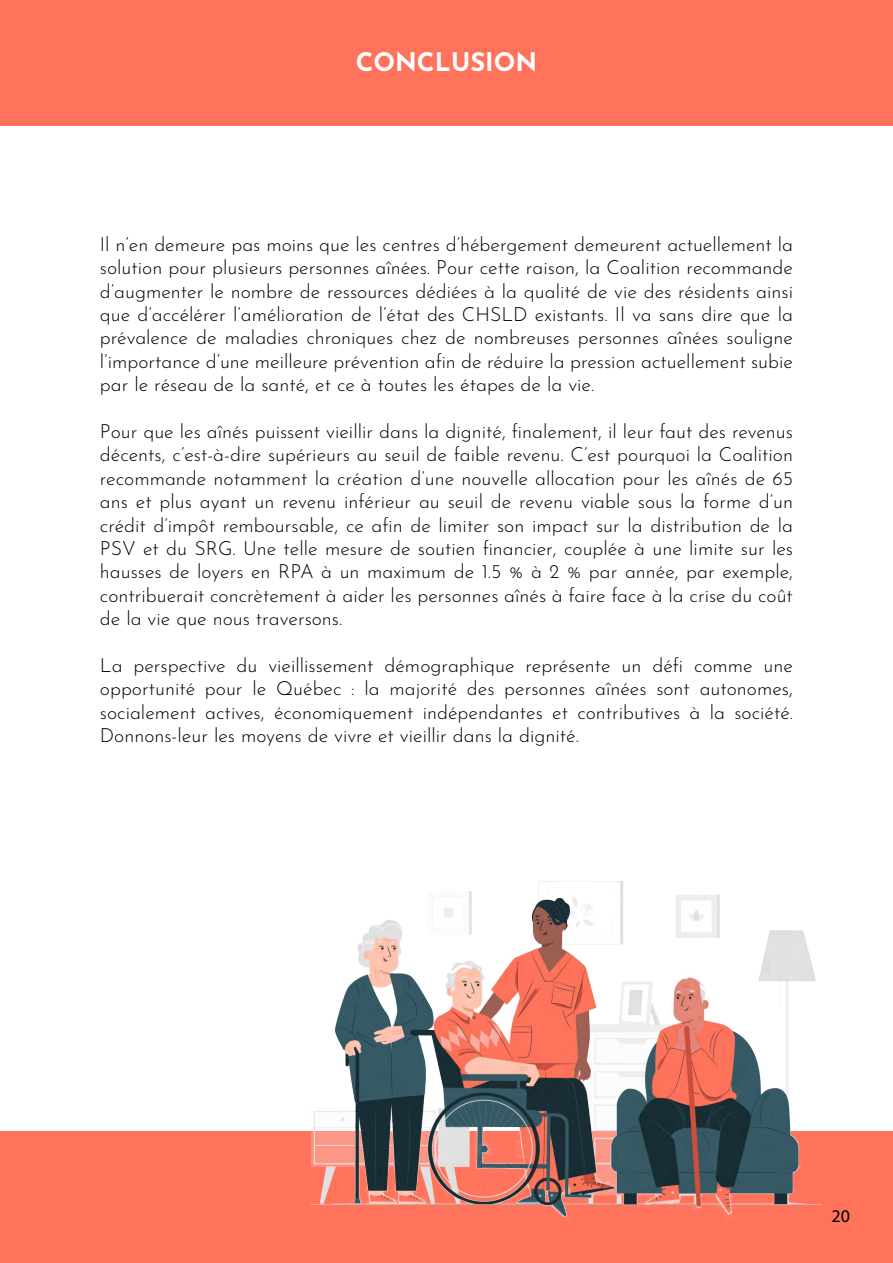
<style>
.page{position:relative;width:893px;height:1263px;background:#fff}
.page>*{position:absolute;margin:0;border:0;box-sizing:border-box;transform-origin:0 0}
.t1{font:100 25.5px "Josefin Sans";color:#fff}
.t2{font:100 19.5px/23.4px "Josefin Sans";color:#000;text-align:justify}
.t3{font:18px "Myriad Pro";color:#000}
</style>
<div class="page">
<div style="left:0;top:1131px;width:893px;height:132px;background:#ff735c"></div>
<img style="left:311px;top:881px;width:512px;height:339px">
<div style="left:0;top:0;width:893px;height:125px;background:#ff735c"></div>
<h1 class="t1" style="left:356px;top:43px;width:183px">CONCLUSION</h1>
<p class="t2" style="left:100px;top:231px;width:695px">Il n’en demeure pas moins que les centres d’hébergement demeurent actuellement la solution pour plusieurs personnes aînées. Pour cette raison, la Coalition recommande d’augmenter le nombre de ressources dédiées à la qualité de vie des résidents ainsi que d’accélérer l’amélioration de l’état des CHSLD existants. Il va sans dire que la prévalence de maladies chroniques chez de nombreuses personnes aînées souligne l’importance d’une meilleure prévention afin de réduire la pression actuellement subie par le réseau de la santé, et ce à toutes les étapes de la vie.</p>
<p class="t2" style="left:100px;top:418px;width:695px">Pour que les aînés puissent vieillir dans la dignité, finalement, il leur faut des revenus décents, c’est-à-dire supérieurs au seuil de faible revenu. C’est pourquoi la Coalition recommande notamment la création d’une nouvelle allocation pour les aînés de 65 ans et plus ayant un revenu inférieur au seuil de revenu viable sous la forme d’un crédit d’impôt remboursable, ce afin de limiter son impact sur la distribution de la PSV et du SRG. Une telle mesure de soutien financier, couplée à une limite sur les hausses de loyers en RPA à un maximum de 1.5 % à 2 % par année, par exemple, contribuerait concrètement à aider les personnes aînés à faire face à la crise du coût de la vie que nous traversons.</p>
<p class="t2" style="left:100px;top:652px;width:695px">La perspective du vieillissement démographique représente un défi comme une opportunité pour le Québec : la majorité des personnes aînées sont autonomes, socialement actives, économiquement indépendantes et contributives à la société.<br>Donnons-leur les moyens de vivre et vieillir dans la dignité.</p>
<p class="t3" style="left:831px;top:1205px;width:20px">20</p>
<p class="t3" style="left:831px;top:1208px;width:20px">20</p>
</div>
